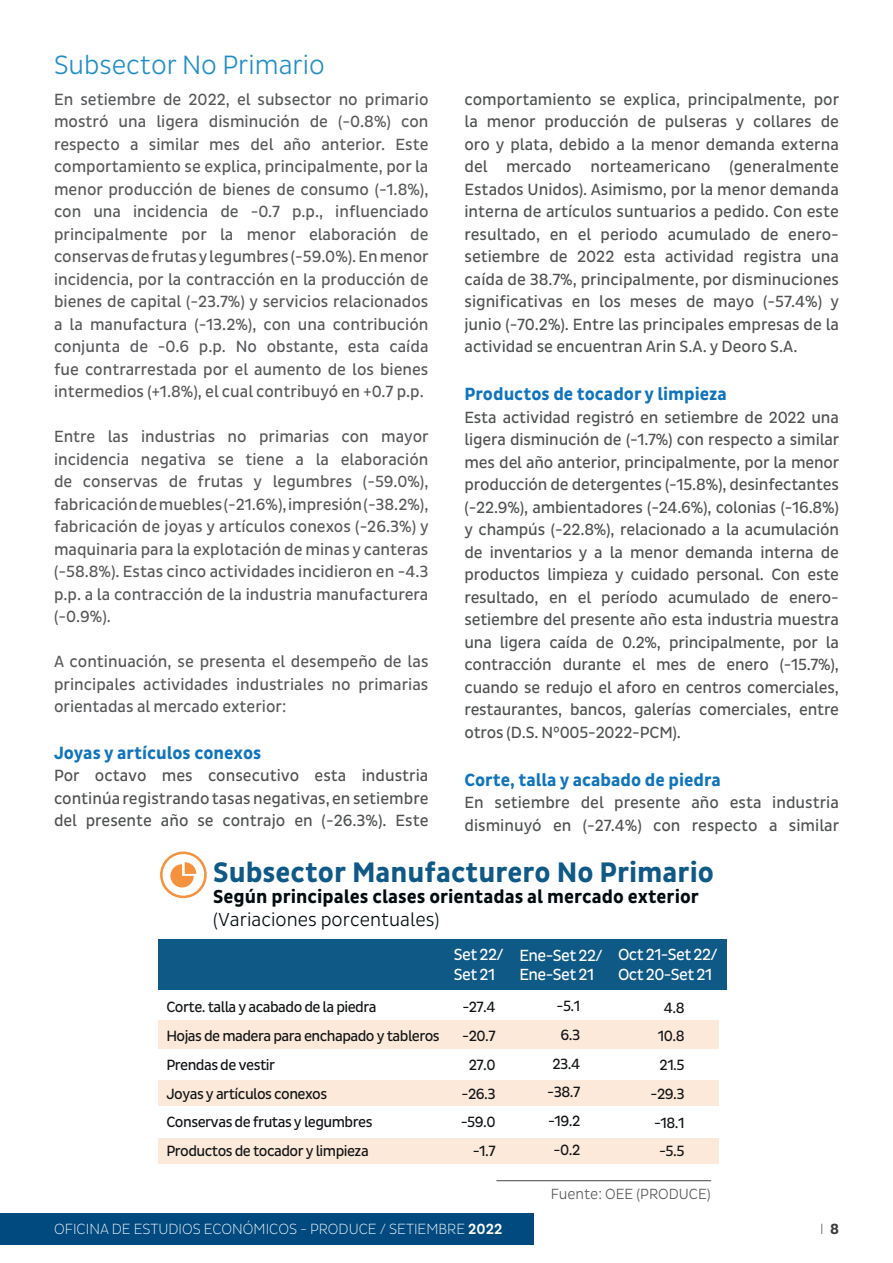
<style>
.page{position:relative;width:893px;height:1263px;background:#fff}
.page>*{position:absolute;margin:0;border:0;box-sizing:border-box;transform-origin:0 0}
.t1{font:700 28.8px "Pluto Sans Cond";color:#0f5987}
.t2{font:300 27px "Pluto Sans Cond";color:#228ec8}
.t3{font:700 19.2px/23px "Pluto Sans Cond";color:#020c10}
.t4{font:700 18px "Pluto Sans Cond";color:#1074bc}
.t5{font:16.5px/22.5px "Pluto Sans Cond";color:#4f5152;text-align:justify}
.t6{font:16.5px/22.5px "Pluto Sans Cond";color:#57585a;text-align:justify}
.t7{font:16.5px/19.6px "Pluto Sans Cond";letter-spacing:-.035em;color:#fff}
.t8{font:15.15px/28.8px "Pluto Sans Cond";letter-spacing:-.035em;color:#111416;text-align:right}
.t9{font:300 15px "Pluto Sans Cond Ex";color:#fff}
.t10{font:300 15px "Pluto Sans Cond";color:#57585a}
.t11{font:300 15px "Pluto Sans Cond Ex";color:#3e3e3f}
.s1{font-weight:300}
.s2{font-family:"Pluto Sans Cond";font-weight:500}
.s3{font-family:"Pluto Sans Cond";font-weight:700}
</style>
<div class="page">
<div style="left:0;top:1213px;width:534px;height:32px;background:#004a7f"></div>
<hr style="left:892px;top:1213px;width:1px;height:32px;background:#004a7f">
<div style="left:158px;top:939px;width:568px;height:51px;background:#0f5987"></div>
<div style="left:158px;top:1020px;width:561px;height:29px;background:#fce9d9"></div>
<div style="left:158px;top:1080px;width:561px;height:25px;background:#fce9d9"></div>
<div style="left:158px;top:1138px;width:561px;height:25px;background:#fce9d9"></div>
<div style="left:160px;top:851px;width:47px;height:47px;border:3px solid #f4923e;border-radius:50%"></div>
<svg style="left:170px;top:862px;width:26px;height:25px"></svg>
<hr style="left:496px;top:1180px;width:215px;height:1px;background:#57585a">
<p class="t2" style="left:54px;top:50px;width:272px">Subsector No Primario</p>
<p class="t6" style="left:54px;top:88px;width:376px">En setiembre de 2022, el subsector no primario mostró una ligera disminución de (-0.8%) con respecto a similar mes del año anterior. Este comportamiento se explica, principalmente, por la menor producción de bienes de consumo (-1.8%), con una incidencia de -0.7 p.p., influenciado principalmente por la menor elaboración de conservas de frutas y legumbres (-59.0%). En menor incidencia, por la contracción en la producción de bienes de capital (-23.7%) y servicios relacionados a la manufactura (-13.2%), con una contribución conjunta de -0.6 p.p. No obstante, esta caída fue contrarrestada por el aumento de los bienes intermedios (+1.8%), el cual contribuyó en +0.7 p.p.</p>
<p class="t6" style="left:54px;top:426px;width:376px">Entre las industrias no primarias con mayor incidencia negativa se tiene a la elaboración de conservas de frutas y legumbres (-59.0%), fabricación de muebles (-21.6%), impresión (-38.2%), fabricación de joyas y artículos conexos (-26.3%) y maquinaria para la explotación de minas y canteras (-58.8%). Estas cinco actividades incidieron en -4.3 p.p. a la contracción de la industria manufacturera (-0.9%).</p>
<p class="t6" style="left:54px;top:651px;width:376px">A continuación, se presenta el desempeño de las principales actividades industriales no primarias orientadas al mercado exterior:</p>
<p class="t4" style="left:54px;top:743px;width:209px">Joyas y artículos conexos</p>
<p class="t5" style="left:54px;top:765px;width:376px">Por octavo mes consecutivo esta industria continúa registrando tasas negativas, en setiembre del presente año se contrajo en (-26.3%). Este</p>
<p class="t5" style="left:464px;top:88px;width:376px">comportamiento se explica, principalmente, por la menor producción de pulseras y collares de oro y plata, debido a la menor demanda externa del mercado norteamericano (generalmente Estados Unidos). Asimismo, por la menor demanda interna de artículos suntuarios a pedido. Con este resultado, en el periodo acumulado de enero&shy;setiembre de 2022 esta actividad registra una caída de 38.7%, principalmente, por disminuciones significativas en los meses de mayo (-57.4%) y junio (-70.2%). Entre las principales empresas de la actividad se encuentran Arin S.A. y Deoro S.A.</p>
<p class="t4" style="left:464px;top:384px;width:264px">Productos de tocador y limpieza</p>
<p class="t5" style="left:464px;top:406px;width:376px">Esta actividad registró en setiembre de 2022 una ligera disminución de (-1.7%) con respecto a similar mes del año anterior, principalmente, por la menor producción de detergentes (-15.8%), desinfectantes (-22.9%), ambientadores (-24.6%), colonias (-16.8%) y champús (-22.8%), relacionado a la acumulación de inventarios y a la menor demanda interna de productos limpieza y cuidado personal. Con este resultado, en el período acumulado de enero&shy;setiembre del presente año esta industria muestra una ligera caída de 0.2%, principalmente, por la contracción durante el mes de enero (-15.7%), cuando se redujo el aforo en centros comerciales, restaurantes, bancos, galerías comerciales, entre otros (D.S. N°005-2022-PCM).</p>
<p class="t4" style="left:464px;top:770px;width:258px">Corte, talla y acabado de piedra</p>
<p class="t5" style="left:464px;top:792px;width:376px">En setiembre del presente año esta industria disminuyó en (-27.4%) con respecto a similar</p>
<p class="t1" style="left:213px;top:856px;width:502px">Subsector Manufacturero No Primario</p>
<p class="t3" style="left:213px;top:885px;width:487px">Según principales clases orientadas al mercado exterior <span class="s1">(Variaciones porcentuales)</span></p>
<p class="t8" style="left:166px;top:993px;width:275px;text-align:left">Corte. talla y acabado de la piedra<br>Hojas de madera para enchapado y tableros<br>Prendas de vestir<br>Joyas y artículos conexos<br>Conservas de frutas y legumbres<br>Productos de tocador y limpieza</p>
<p class="t7" style="left:454px;top:945px;width:51px">Set 22/<br>Set 21</p>
<p class="t8" style="left:461px;top:993px;width:36px">-27.4 -20.7<br>27.0 -26.3 -59.0 -1.7</p>
<p class="t8" style="left:650px;top:993px;width:36px">4.8<br>10.8<br>21.5 -29.3 -18.1 -5.5</p>
<p class="t7" style="left:618px;top:945px;width:101px">Oct 21-Set 22/<br>Oct 20-Set 21</p>
<p class="t7" style="left:519px;top:945px;width:85px">Ene-Set 22/<br>Ene-Set 21</p>
<p class="t8" style="left:547px;top:992px;width:34px">-5.1<br>6.3<br>23.4 -38.7 -19.2 -0.2</p>
<p class="t10" style="left:551px;top:1186px;width:162px">Fuente: OEE (PRODUCE)</p>
<p class="t9" style="left:54px;top:1221px;width:450px">OFICINA DE ESTUDIOS ECONÓMICOS - PRODUCE / SETIEMBRE <span class="s2">2022</span></p>
<p class="t11" style="left:820px;top:1221px;width:20px">I <span class="s3">8</span></p>
</div>
